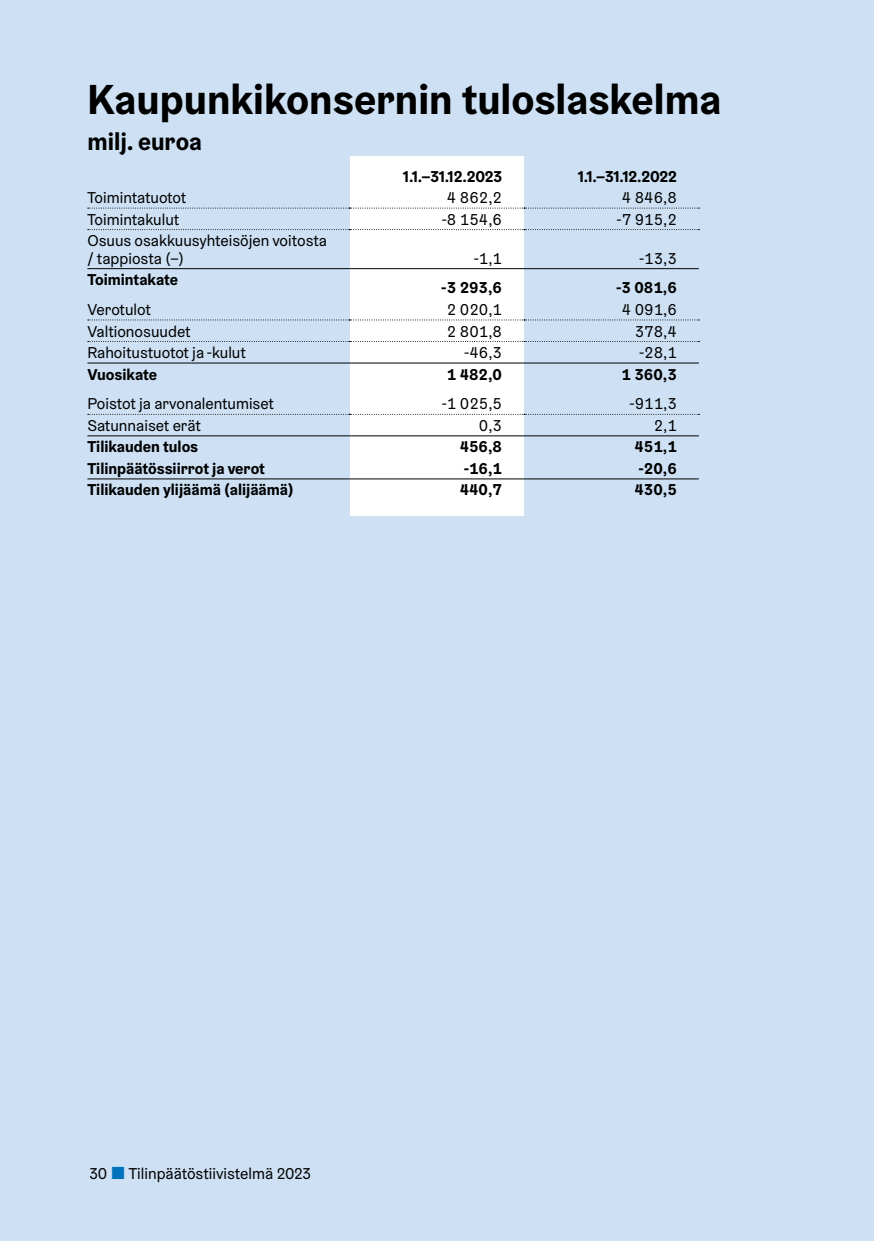
<style>
.page{position:relative;width:874px;height:1241px;background:#fff}
.page>*{position:absolute;margin:0;border:0;box-sizing:border-box;transform-origin:0 0}
.Tilisivujen_otsikko{font:700 42px "Helsinki Grotesk";color:#000}
.milj__euroa{font:700 24.5px "Helsinki Grotesk";color:#000}
.Taulukkoteksti_1_x_sisennetty_7_5_pt{font:15.75px/17.5px "Helsinki Grotesk";color:#000}
.Taulukkonumerot_7_5_pt{font:15.75px "Helsinki Grotesk";color:#000}
.Taulukko-otsikko_7_5_pt{font:700 15.75px "Helsinki Grotesk";color:#000}
.Taulukkonumerot_Bold_7_5_pt{font:700 15.75px "Helsinki Grotesk";color:#000}
.Taulukko-otsikkonumerot_7_5_pt{font:700 15.75px "Helsinki Grotesk";color:#000}
.Taulukkoteksti_1_x_sisennetty_7_5_pt-2{font:700 15.75px "Helsinki Grotesk";color:#000}
.Taulukkonumerot_Bold_7_5_pt-2{font:15.75px "Helsinki Grotesk";color:#000}
.Taulukkonumerot_7_5_pt-2{font:700 15.75px "Helsinki Grotesk";color:#000}
.s1{font-size:17.5px;color:#0072bc}
</style>
<div class="page">
<div style="left:0;top:0;width:873px;height:1240px;background:#cee1f4"></div>
<div style="left:350px;top:156px;width:173px;height:359px;background:#fff"></div>
<svg style="left:88px;top:229px;width:611px;height:1px"></svg>
<svg style="left:88px;top:319px;width:611px;height:1px"></svg>
<svg style="left:88px;top:341px;width:611px;height:1px"></svg>
<hr style="left:349px;top:268px;width:175px;height:1px;background:#000">
<hr style="left:524px;top:268px;width:174px;height:1px;background:#000">
<hr style="left:87px;top:362px;width:262px;height:1px;background:#000">
<hr style="left:349px;top:362px;width:175px;height:1px;background:#000">
<hr style="left:524px;top:362px;width:174px;height:1px;background:#000">
<hr style="left:349px;top:435px;width:175px;height:1px;background:#000">
<hr style="left:524px;top:435px;width:174px;height:1px;background:#000">
<hr style="left:349px;top:478px;width:175px;height:1px;background:#000">
<hr style="left:524px;top:478px;width:174px;height:1px;background:#000">
<hr style="left:87px;top:268px;width:262px;height:1px;background:#000">
<hr style="left:87px;top:435px;width:262px;height:1px;background:#000">
<hr style="left:87px;top:478px;width:262px;height:1px;background:#000">
<svg style="left:88px;top:208px;width:611px;height:1px"></svg>
<svg style="left:88px;top:414px;width:611px;height:1px"></svg>
<h1 class="Tilisivujen_otsikko" style="left:87px;top:72px;width:635px">Kaupunkikonsernin tuloslaskelma</h1>
<p class="milj__euroa" style="left:87px;top:126px;width:116px">milj. euroa</p>
<p class="Taulukko-otsikkonumerot_7_5_pt" style="left:403px;top:166px;width:100px">1.1.–31.12.2023</p>
<p class="Taulukko-otsikkonumerot_7_5_pt" style="left:577px;top:166px;width:101px">1.1.–31.12.2022</p>
<p class="Taulukkoteksti_1_x_sisennetty_7_5_pt" style="left:87px;top:189px;width:100px">Toimintatuotot</p>
<p class="Taulukkonumerot_7_5_pt" style="left:446px;top:188px;width:57px">4 862,2</p>
<p class="Taulukkonumerot_7_5_pt" style="left:621px;top:188px;width:57px">4 846,8</p>
<p class="Taulukkoteksti_1_x_sisennetty_7_5_pt" style="left:87px;top:210px;width:93px">Toimintakulut</p>
<p class="Taulukkonumerot_7_5_pt" style="left:441px;top:209px;width:62px">-8 154,6</p>
<p class="Taulukkonumerot_7_5_pt" style="left:616px;top:209px;width:62px">-7 915,2</p>
<p class="Taulukkoteksti_1_x_sisennetty_7_5_pt" style="left:87px;top:232px;width:241px">Osuus osakkuusyhteisöjen voitosta / tappiosta (–)</p>
<p class="Taulukkonumerot_7_5_pt" style="left:473px;top:248px;width:30px">-1,1</p>
<p class="Taulukkonumerot_7_5_pt" style="left:638px;top:248px;width:39px">-13,3</p>
<p class="Taulukko-otsikko_7_5_pt" style="left:87px;top:270px;width:92px">Toimintakate</p>
<p class="Taulukkonumerot_Bold_7_5_pt" style="left:441px;top:278px;width:62px">-3 293,6</p>
<p class="Taulukkonumerot_Bold_7_5_pt" style="left:615px;top:278px;width:62px">-3 081,6</p>
<p class="Taulukkoteksti_1_x_sisennetty_7_5_pt" style="left:87px;top:300px;width:65px">Verotulot</p>
<p class="Taulukkonumerot_7_5_pt" style="left:446px;top:300px;width:57px">2 020,1</p>
<p class="Taulukkonumerot_7_5_pt" style="left:621px;top:300px;width:57px">4 091,6</p>
<p class="Taulukkoteksti_1_x_sisennetty_7_5_pt" style="left:87px;top:322px;width:105px">Valtionosuudet</p>
<p class="Taulukkonumerot_7_5_pt" style="left:446px;top:321px;width:57px">2 801,8</p>
<p class="Taulukkonumerot_7_5_pt" style="left:634px;top:321px;width:43px">378,4</p>
<p class="Taulukkoteksti_1_x_sisennetty_7_5_pt" style="left:87px;top:343px;width:160px">Rahoitustuotot ja -kulut</p>
<p class="Taulukkonumerot_7_5_pt" style="left:464px;top:343px;width:39px">-46,3</p>
<p class="Taulukkonumerot_7_5_pt" style="left:638px;top:343px;width:39px">-28,1</p>
<p class="Taulukko-otsikko_7_5_pt" style="left:87px;top:364px;width:71px">Vuosikate</p>
<p class="Taulukkonumerot_Bold_7_5_pt" style="left:446px;top:364px;width:57px">1 482,0</p>
<p class="Taulukkonumerot_Bold_7_5_pt" style="left:621px;top:364px;width:57px">1 360,3</p>
<p class="Taulukkoteksti_1_x_sisennetty_7_5_pt" style="left:87px;top:395px;width:188px">Poistot ja arvonalentumiset</p>
<p class="Taulukkonumerot_Bold_7_5_pt-2" style="left:441px;top:394px;width:62px">-1 025,5</p>
<p class="Taulukkonumerot_Bold_7_5_pt-2" style="left:629px;top:394px;width:49px">-911,3</p>
<p class="Taulukkoteksti_1_x_sisennetty_7_5_pt" style="left:87px;top:416px;width:115px">Satunnaiset erät</p>
<p class="Taulukkonumerot_7_5_pt" style="left:478px;top:415px;width:25px">0,3</p>
<p class="Taulukkonumerot_7_5_pt" style="left:653px;top:415px;width:25px">2,1</p>
<p class="Taulukko-otsikko_7_5_pt" style="left:87px;top:437px;width:112px">Tilikauden tulos</p>
<p class="Taulukkonumerot_Bold_7_5_pt" style="left:459px;top:437px;width:44px">456,8</p>
<p class="Taulukkonumerot_Bold_7_5_pt" style="left:634px;top:437px;width:44px">451,1</p>
<p class="Taulukkoteksti_1_x_sisennetty_7_5_pt-2" style="left:87px;top:458px;width:179px">Tilinpäätössiirrot ja verot</p>
<p class="Taulukkonumerot_7_5_pt-2" style="left:463px;top:458px;width:40px">-16,1</p>
<p class="Taulukkonumerot_7_5_pt-2" style="left:638px;top:458px;width:40px">-20,6</p>
<p class="Taulukko-otsikko_7_5_pt" style="left:87px;top:480px;width:208px">Tilikauden ylijäämä (alijäämä)</p>
<p class="Taulukkonumerot_Bold_7_5_pt" style="left:459px;top:480px;width:44px">440,7</p>
<p class="Taulukkonumerot_Bold_7_5_pt" style="left:634px;top:480px;width:44px">430,5</p>
<p class="Taulukkoteksti_1_x_sisennetty_7_5_pt" style="left:89px;top:1164px;width:223px">30 <span class="s1">■</span> Tilinpäätöstiivistelmä 2023</p>
</div>
